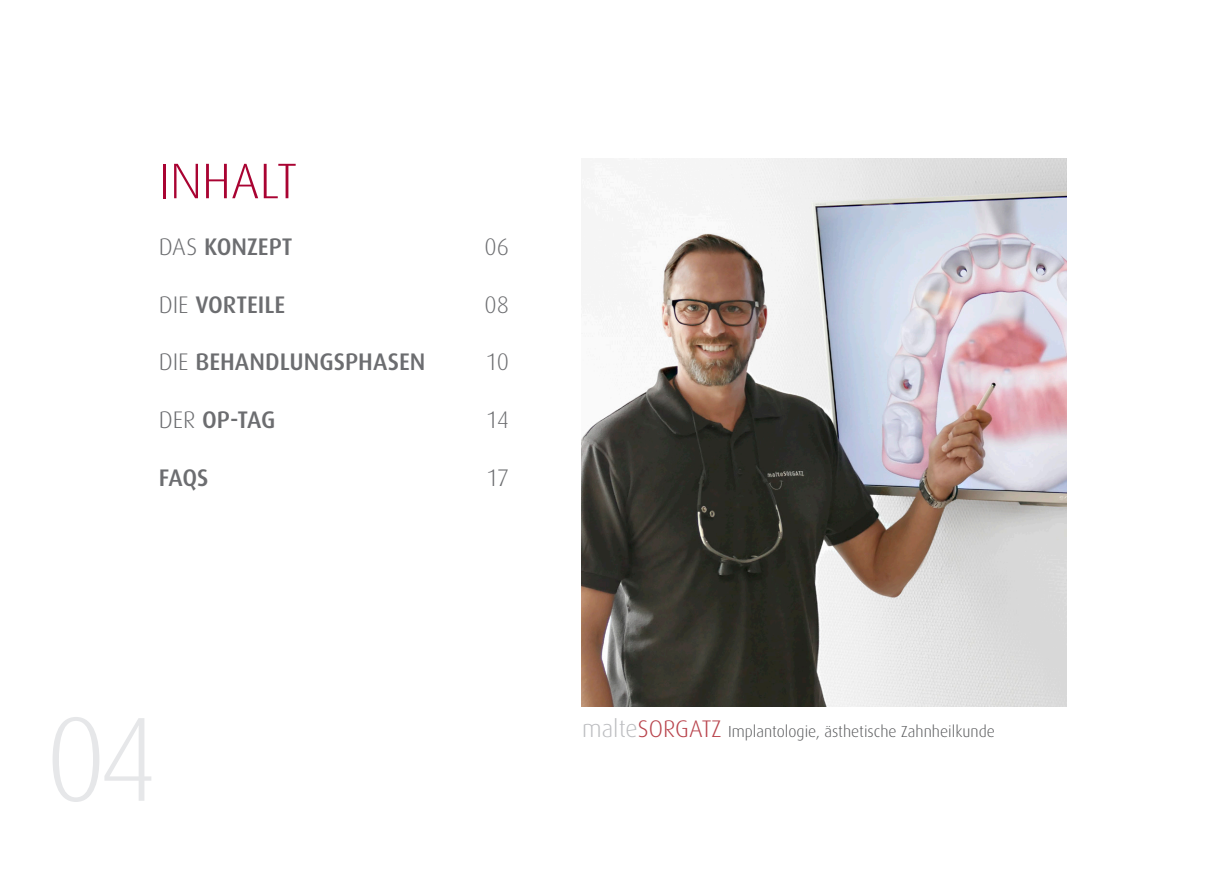
<style>
.page{position:relative;width:1208px;height:874px;background:#fff}
.page>*{position:absolute;margin:0;border:0;box-sizing:border-box;transform-origin:0 0}
.t1{font:300 120px "Dax";color:#e6e7e9}
.t2{font:300 50px "Dax";letter-spacing:-.005em;color:#a90332}
.t3{font:500 24px "Dax";color:#6c6d70}
.t4{font:300 24px "Dax";letter-spacing:-.045em;color:#6c6d70}
.t5{font:300 16px "Dax";color:#57585a}
.s1{font-weight:300}
.s2{font-size:24px;color:#bcbdc0}
.s3{font-size:24px;color:#b8434c}
</style>
<div class="page">
<img style="left:582px;top:159px;width:484px;height:547px">
<h2 class="t2" style="left:159px;top:153px;width:140px">INHALT</h2>
<p class="t3" style="left:159px;top:233px;width:135px"><span class="s1">DAS</span> KONZEPT</p>
<p class="t4" style="left:484px;top:233px;width:26px">06</p>
<p class="t3" style="left:159px;top:291px;width:128px"><span class="s1">DIE</span> VORTEILE</p>
<p class="t4" style="left:484px;top:291px;width:26px">08</p>
<p class="t3" style="left:159px;top:348px;width:268px"><span class="s1">DIE</span> BEHANDLUNGSPHASEN</p>
<p class="t4" style="left:485px;top:349px;width:25px">10</p>
<p class="t3" style="left:159px;top:406px;width:118px"><span class="s1">DER</span> OP-TAG</p>
<p class="t4" style="left:486px;top:406px;width:25px">14</p>
<p class="t3" style="left:159px;top:464px;width:51px">FAQS</p>
<p class="t4" style="left:486px;top:464px;width:24px">17</p>
<h1 class="t1" style="left:45px;top:693px;width:115px">04</h1>
<p class="t5" style="left:582px;top:722px;width:414px"><span class="s2">malte</span><span class="s3">SORGATZ</span> Implantologie, ästhetische Zahnheilkunde</p>
</div>
